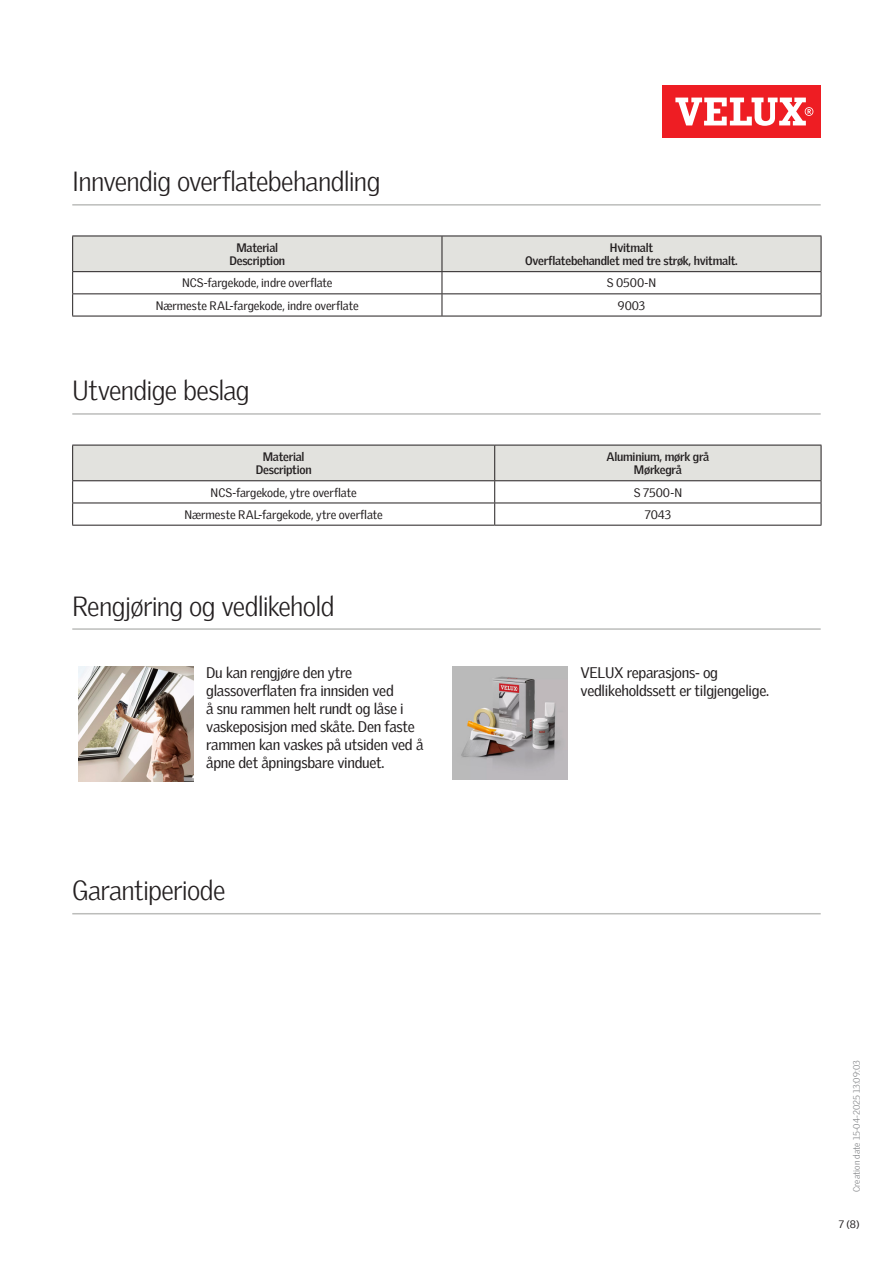
<style>
.page{position:relative;width:893px;height:1263px;background:#fff}
.page>*{position:absolute;margin:0;border:0;box-sizing:border-box;transform-origin:0 0}
.Headline_With_Line_B{font:300 27px "Velux Gothic";letter-spacing:-.025em;color:#231f20}
.Body_Regular{font:15px/18px "Velux Gothic";letter-spacing:-.02em;color:#231f20}
.TableText{font:12px "Velux Gothic";letter-spacing:-.005em;color:#231f20}
.TableHeader{font:700 12px/13.5px "Velux Gothic";letter-spacing:-.02em;color:#231f20;text-align:center}
.t1{font:10.5px "Velux Gothic";color:#231f20}
.t2{font:300 9px "Velux Gothic";color:#7c7e81}
</style>
<div class="page">
<div style="left:662px;top:85px;width:159px;height:53px;background:#ee1d23"></div>
<svg style="left:675px;top:98px;width:138px;height:28px"></svg>
<hr style="left:72px;top:204px;width:749px;height:2px;background:#bcbdbb">
<hr style="left:72px;top:413px;width:749px;height:2px;background:#bcbdbb">
<hr style="left:72px;top:628px;width:749px;height:2px;background:#bcbdbb">
<hr style="left:72px;top:316px;width:370px;height:1px;background:#231f20">
<svg style="left:72px;top:236px;width:750px;height:80px"></svg>
<hr style="left:442px;top:316px;width:379px;height:1px;background:#231f20">
<hr style="left:72px;top:525px;width:423px;height:1px;background:#231f20">
<svg style="left:72px;top:445px;width:750px;height:80px"></svg>
<hr style="left:495px;top:525px;width:326px;height:1px;background:#231f20">
<img style="left:79px;top:666px;width:114px;height:115px">
<img style="left:453px;top:666px;width:115px;height:113px">
<hr style="left:72px;top:913px;width:749px;height:1px;background:#bcbdbb">
<p class="Headline_With_Line_B" style="left:72px;top:161px;width:310px">Innvendig overflatebehandling</p>
<p class="TableHeader" style="left:229px;top:240px;width:57px">Material<br>Description</p>
<p class="TableHeader" style="left:525px;top:240px;width:214px">Hvitmalt<br>Overflatebehandlet med tre strøk, hvitmalt.</p>
<p class="TableText" style="left:182px;top:274px;width:152px">NCS-fargekode, indre overflate</p>
<p class="TableText" style="left:607px;top:274px;width:51px">S 0500-N</p>
<p class="TableText" style="left:156px;top:296px;width:204px">Nærmeste RAL-fargekode, indre overflate</p>
<p class="TableText" style="left:618px;top:296px;width:29px">9003</p>
<p class="Headline_With_Line_B" style="left:72px;top:370px;width:179px">Utvendige beslag</p>
<p class="TableHeader" style="left:256px;top:449px;width:57px">Material<br>Description</p>
<p class="TableHeader" style="left:606px;top:449px;width:104px">Aluminium, mørk grå<br>Mørkegrå</p>
<p class="TableText" style="left:211px;top:483px;width:148px">NCS-fargekode, ytre overflate</p>
<p class="TableText" style="left:634px;top:483px;width:50px">S 7500-N</p>
<p class="TableText" style="left:184px;top:505px;width:200px">Nærmeste RAL-fargekode, ytre overflate</p>
<p class="TableText" style="left:645px;top:505px;width:28px">7043</p>
<p class="Headline_With_Line_B" style="left:72px;top:585px;width:264px">Rengjøring og vedlikehold</p>
<p class="Body_Regular" style="left:206px;top:662px;width:219px">Du kan rengjøre den ytre glassoverflaten fra innsiden ved<br>å snu rammen helt rundt og låse i vaskeposisjon med skåte. Den faste rammen kan vaskes på utsiden ved å åpne det åpningsbare vinduet.</p>
<p class="Body_Regular" style="left:580px;top:662px;width:190px">VELUX reparasjons- og vedlikeholdssett er tilgjengelige.</p>
<p class="Headline_With_Line_B" style="left:72px;top:870px;width:155px">Garantiperiode</p>
<p class="t2" style="left:850px;top:1192px;width:133px;rotate:-90deg">Creation date 15-04-2025 13:09:03</p>
<p class="t1" style="left:839px;top:1216px;width:22px">7 (8)</p>
</div>
